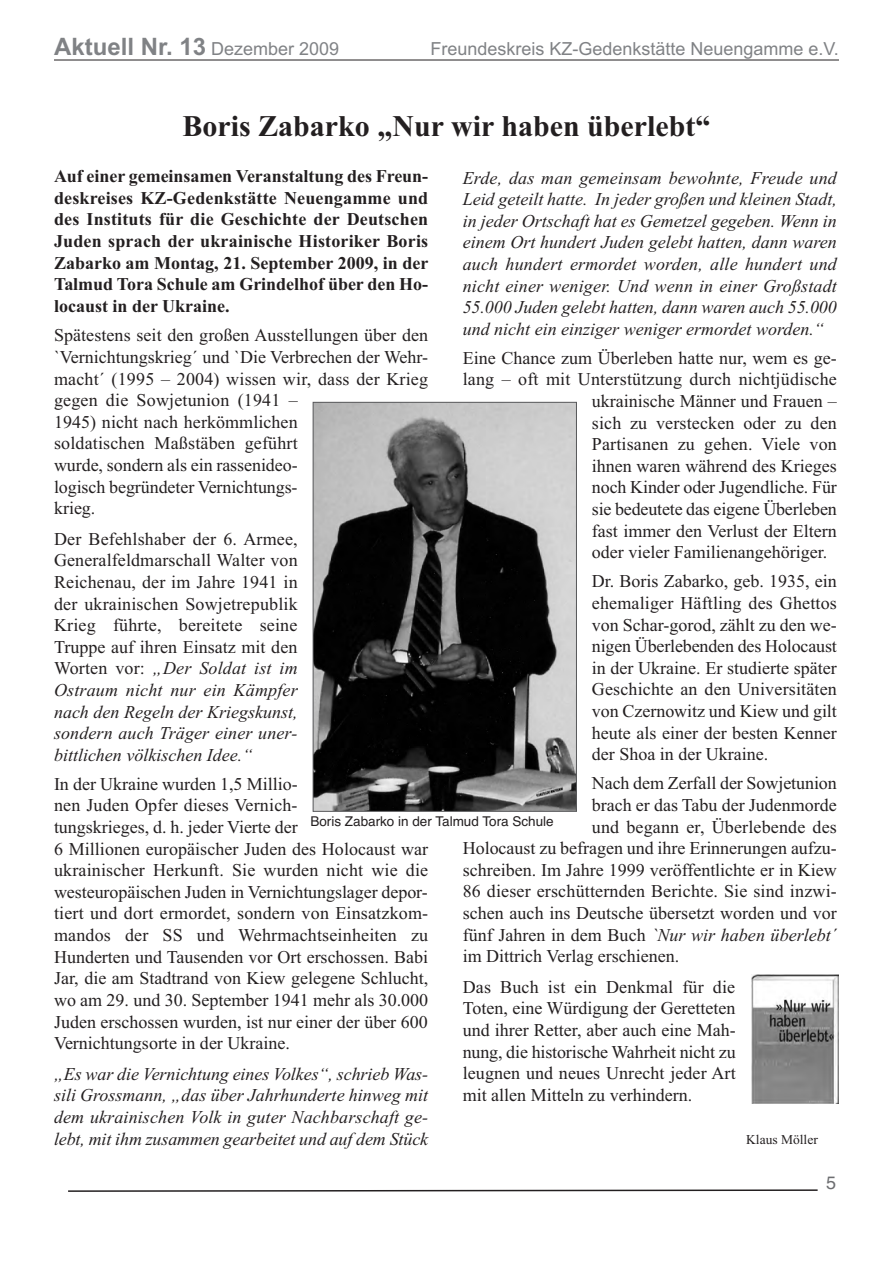
<style>
.page{position:relative;width:893px;height:1263px;background:#fff}
.page>*{position:absolute;margin:0;border:0;box-sizing:border-box;transform-origin:0 0}
.t1{font:700 30px "Times New Roman";color:#231f20}
.t2{font:700 24px "Arial";color:#808285}
.t3{font:18px/21.6px "Times New Roman";color:#231f20;text-align:justify}
.t4{font:italic 18px/21.6px "Times New Roman";color:#231f20;text-align:justify}
.t5{font:700 18px/21.6px "Times New Roman";color:#231f20;text-align:justify}
.t6{font:18px "Arial";color:#808285}
.t7{font:18px "Helvetica";color:#6c6d70}
.t8{font:13.5px "Helvetica";color:#231f20}
.t9{font:13.5px "Times New Roman";color:#231f20}
.s1{font-weight:400;font-size:18px}
.s2{font-style:italic}
.s3{font-style:normal}
</style>
<div class="page">
<hr style="left:54px;top:60px;width:785px;height:1px;background:#231f20">
<svg style="left:68px;top:1189px;width:750px;height:3px"></svg>
<img style="left:315px;top:404px;width:260px;height:406px">
<div style="left:313px;top:402px;width:264px;height:410px;border:1px solid #57585a"></div>
<img style="left:752px;top:974px;width:86px;height:130px">
<h2 class="t2" style="left:54px;top:33px;width:287px">Aktuell Nr. 13 <span class="s1">Dezember 2009</span></h2>
<p class="t6" style="left:430px;top:38px;width:410px">Freundeskreis KZ-Gedenkstätte Neuengamme e.V.</p>
<h1 class="t1" style="left:182px;top:108px;width:530px">Boris Zabarko „Nur wir haben überlebt“</h1>
<p class="t5" style="left:54px;top:165px;width:376px">Auf einer gemeinsamen Veranstaltung des Freun&shy;deskreises KZ-Gedenkstätte Neuengamme und des Instituts für die Geschichte der Deutschen Juden sprach der ukrainische Historiker Boris Zabarko am Montag, 21. September 2009, in der Talmud Tora Schule am Grindelhof über den Ho&shy;locaust in der Ukraine.</p>
<p class="t3" style="left:54px;top:324px;width:376px;text-align:left">Spätestens seit den großen Ausstellungen über den `Vernichtungskrieg´ und `Die Verbrechen der Wehr&shy;macht´ (1995 – 2004) wissen wir, dass der Krieg gegen die Sowjetunion (1941 –<br>1945) nicht nach herkömmlichen<br>soldatischen Maßstäben geführt<br>wurde, sondern als ein rassenideo-<br>logisch begründeter Vernichtungs-<br>krieg.</p>
<p class="t3" style="left:54px;top:528px;width:245px">Der Befehlshaber der 6. Armee, Generalfeldmarschall Walter von Reichenau, der im Jahre 1941 in der ukrainischen Sowjetrepublik Krieg führte, bereitete seine Truppe auf ihren Einsatz mit den Worten vor: <span class="s2">„Der Soldat ist im Ostraum nicht nur ein Kämpfer nach den Regeln der Kriegskunst, sondern auch Träger einer uner&shy;bittlichen völkischen Idee.“</span></p>
<p class="t3" style="left:54px;top:773px;width:376px;text-align:left">In der Ukraine wurden 1,5 Millio-<br>nen Juden Opfer dieses Vernich-<br>tungskrieges, d. h. jeder Vierte der<br>6 Millionen europäischer Juden des Holocaust war ukrainischer Herkunft. Sie wurden nicht wie die westeuropäischen Juden in Vernichtungslager depor&shy;tiert und dort ermordet, sondern von Einsatzkom&shy;mandos der SS und Wehrmachtseinheiten zu Hunderten und Tausenden vor Ort erschossen. Babi Jar, die am Stadtrand von Kiew gelegene Schlucht, wo am 29. und 30. September 1941 mehr als 30.000<br>Juden erschossen wurden, ist nur einer der über 600<br>Vernichtungsorte in der Ukraine.</p>
<p class="t4" style="left:54px;top:1063px;width:376px">„Es war die Vernichtung eines Volkes“, schrieb Was&shy;sili Grossmann, „das über Jahrhunderte hinweg mit dem ukrainischen Volk in guter Nachbarschaft ge&shy;lebt, mit ihm zusammen gearbeitet und auf dem Stück</p>
<p class="t4" style="left:463px;top:166px;width:376px">Erde, das man gemeinsam bewohnte, Freude und Leid geteilt hatte. In jeder großen und kleinen Stadt, in jeder Ortschaft hat es Gemetzel gegeben. Wenn in einem Ort hundert Juden gelebt hatten, dann waren auch hundert ermordet worden, alle hundert und nicht einer weniger. Und wenn in einer Großstadt 55.000 Juden gelebt hatten, dann waren auch 55.000 und nicht ein einziger weniger ermordet worden.“</p>
<p class="t3" style="left:463px;top:347px;width:376px">Eine Chance zum Überleben hatte nur, wem es ge-</p>
<p class="t3" style="left:463px;top:368px;width:376px">lang – oft mit Unterstützung durch nichtjüdische</p>
<p class="t3" style="left:592px;top:390px;width:247px">ukrainische Männer und Frauen –</p>
<p class="t3" style="left:592px;top:412px;width:247px">sich zu verstecken oder zu den</p>
<p class="t3" style="left:592px;top:433px;width:247px">Partisanen zu gehen. Viele von</p>
<p class="t3" style="left:592px;top:455px;width:247px">ihnen waren während des Krieges</p>
<p class="t3" style="left:592px;top:476px;width:247px">noch Kinder oder Jugendliche. Für</p>
<p class="t3" style="left:592px;top:498px;width:247px">sie bedeutete das eigene Überleben</p>
<p class="t3" style="left:592px;top:520px;width:247px">fast immer den Verlust der Eltern</p>
<p class="t3" style="left:592px;top:541px;width:237px">oder vieler Familienangehöriger.</p>
<p class="t3" style="left:592px;top:570px;width:247px">Dr. Boris Zabarko, geb. 1935, ein ehemaliger Häftling des Ghettos von Schar-gorod, zählt zu den we&shy;nigen Überlebenden des Holocaust in der Ukraine. Er studierte später Geschichte an den Universitäten von Czernowitz und Kiew und gilt heute als einer der besten Kenner der Shoa in der Ukraine.</p>
<p class="t3" style="left:592px;top:772px;width:246px">Nach dem Zerfall der Sowjetunion</p>
<p class="t3" style="left:592px;top:794px;width:247px">brach er das Tabu der Judenmorde</p>
<p class="t3" style="left:592px;top:815px;width:247px">und begann er, Überlebende des</p>
<p class="t3" style="left:463px;top:837px;width:376px">Holocaust zu befragen und ihre Erinnerungen aufzu-</p>
<p class="t3" style="left:463px;top:859px;width:376px">schreiben. Im Jahre 1999 veröffentlichte er in Kiew</p>
<p class="t3" style="left:463px;top:880px;width:376px">86 dieser erschütternden Berichte. Sie sind inzwi-</p>
<p class="t3" style="left:463px;top:902px;width:376px">schen auch ins Deutsche übersetzt worden und vor</p>
<p class="t4" style="left:463px;top:923px;width:376px"><span class="s3">fünf Jahren in dem Buch</span> `Nur wir haben überlebt´</p>
<p class="t3" style="left:463px;top:945px;width:218px">im Dittrich Verlag erschienen.</p>
<p class="t3" style="left:463px;top:976px;width:274px">Das Buch ist ein Denkmal für die Toten, eine Würdigung der Geretteten und ihrer Retter, aber auch eine Mah&shy;nung, die historische Wahrheit nicht zu leugnen und neues Unrecht jeder Art mit allen Mitteln zu verhindern.</p>
<p class="t9" style="left:746px;top:1131px;width:73px">Klaus Möller</p>
<p class="t7" style="left:826px;top:1172px;width:12px">5</p>
<p class="t8" style="left:310px;top:813px;width:245px">Boris Zabarko in der Talmud Tora Schule</p>
</div>
